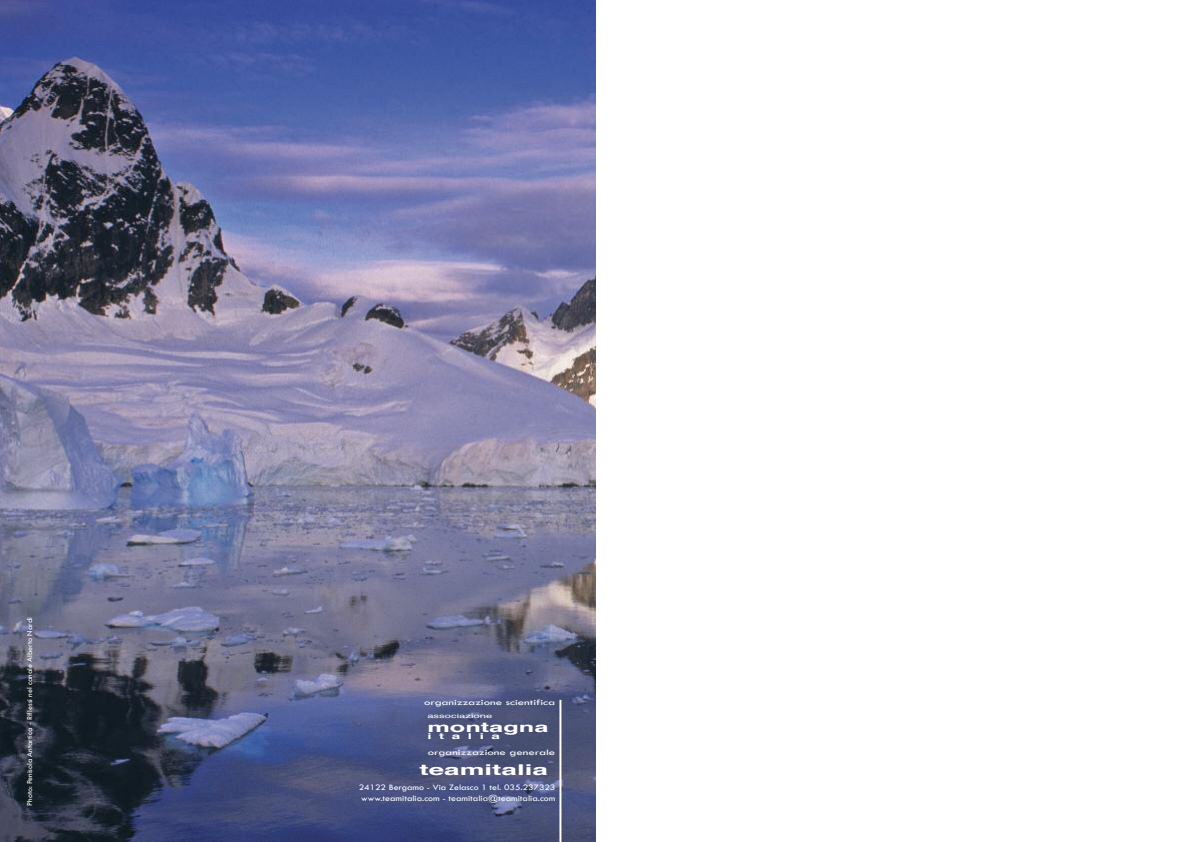
<style>
.page{position:relative;width:1191px;height:842px;background:#fff}
.page>*{position:absolute;margin:0;border:0;box-sizing:border-box;transform-origin:0 0}
.t1{font:700 14.9px "Helvetica";color:#fff;scale:1.88 1}
.t2{font:700 13.5px "Helvetica";color:#fff;scale:1.88 1}
.t3{font:8.6px/10.3px "Tw Cen";color:#fff;scale:1.15 1}
.t4{font:8.4px "Tw Cen";color:#fff;scale:1.52 1}
.t5{font:700 8.1px "Helvetica";letter-spacing:.5em;color:#fff;scale:1.88 1}
.t6{font:8px "Tw Cen";color:#fff}
.t7{font:6px "Helvetica";color:#fff;scale:1.88 1}
</style>
<div class="page">
<img style="left:0;top:0;width:595px;height:842px">
<hr style="left:559px;top:700px;width:2px;height:142px;background:#fff">
<p class="t6" style="left:25px;top:806px;width:190px;rotate:-90deg">Photo: Penisola Antartica - Riflessi nel canale Alberto Nardi</p>
<p class="t4" style="left:424px;top:698px;width:88px">organizzazione scientifica</p>
<p class="t7" style="left:427px;top:714px;width:36px">associazione</p>
<h2 class="t2" style="left:427px;top:721px;width:66px">montagna</h2>
<p class="t5" style="left:427px;top:733px;width:40px">italia</p>
<p class="t4" style="left:428px;top:747px;width:85px">organizzazione generale</p>
<h1 class="t1" style="left:419px;top:764px;width:70px">teamitalia</h1>
<p class="t3" style="left:359px;top:782px;width:172px">24122 Bergamo - Via Zelasco 1 tel. 035.237323 www.teamitalia.com - teamitalia@teamitalia.com</p>
</div>
